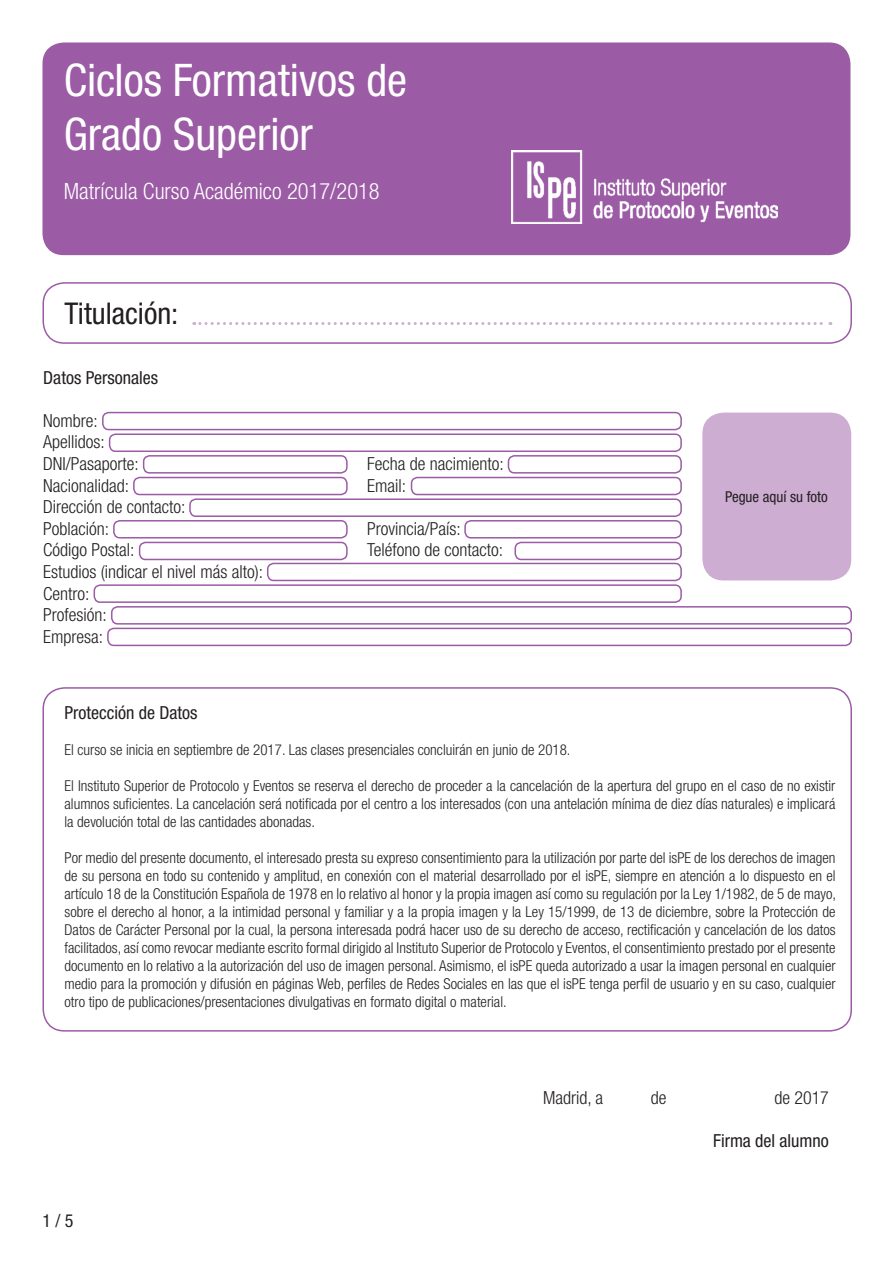
<style>
.page{position:relative;width:893px;height:1263px;background:#fff}
.page>*{position:absolute;margin:0;border:0;box-sizing:border-box;transform-origin:0 0}
.t1{font:condensed 45px/54px "Helvetica Neue LT Pro";color:#fff}
.t2{font:condensed 30px "Helvetica Neue LT Pro";color:#231f20}
.t3{font:300 condensed 22.5px "Helvetica Neue LT Pro";color:#fff}
.t4{font:300 condensed 18px "Helvetica Neue LT Pro";color:#231f20}
.t5{font:condensed 18px "Helvetica Neue LT Pro";color:#231f20}
.t6{font:300 condensed 15px/18px "Helvetica Neue LT Pro";color:#231f20;text-align:justify}
.t7{font:condensed 15px "Helvetica Neue LT Pro";color:#231f20}
</style>
<div class="page">
<div style="left:42px;top:42px;width:808px;height:213px;background:#9b5ba5;border-radius:21px"></div>
<img style="left:511px;top:151px;width:266px;height:72px">
<div style="left:102px;top:412px;width:580px;height:18px;border:2px solid #9b5ba5;border-radius:6px"></div>
<div style="left:109px;top:433px;width:573px;height:19px;border:2px solid #9b5ba5;border-radius:6px"></div>
<div style="left:143px;top:455px;width:205px;height:19px;border:2px solid #9b5ba5;border-radius:6px"></div>
<div style="left:133px;top:477px;width:215px;height:18px;border:2px solid #9b5ba5;border-radius:6px"></div>
<div style="left:508px;top:455px;width:174px;height:19px;border:2px solid #9b5ba5;border-radius:6px"></div>
<div style="left:411px;top:477px;width:271px;height:18px;border:2px solid #9b5ba5;border-radius:6px"></div>
<div style="left:464px;top:520px;width:218px;height:18px;border:2px solid #9b5ba5;border-radius:6px"></div>
<div style="left:514px;top:542px;width:168px;height:18px;border:2px solid #9b5ba5;border-radius:6px"></div>
<div style="left:189px;top:498px;width:493px;height:19px;border:2px solid #9b5ba5;border-radius:6px"></div>
<div style="left:113px;top:520px;width:235px;height:18px;border:2px solid #9b5ba5;border-radius:6px"></div>
<div style="left:139px;top:542px;width:209px;height:18px;border:2px solid #9b5ba5;border-radius:6px"></div>
<div style="left:94px;top:584px;width:588px;height:19px;border:2px solid #9b5ba5;border-radius:6px"></div>
<div style="left:267px;top:563px;width:415px;height:18px;border:2px solid #9b5ba5;border-radius:6px"></div>
<div style="left:111px;top:606px;width:741px;height:19px;border:2px solid #9b5ba5;border-radius:6px"></div>
<div style="left:107px;top:628px;width:745px;height:18px;border:2px solid #9b5ba5;border-radius:6px"></div>
<div style="left:702px;top:413px;width:149px;height:167px;background:#cdadd2;border-radius:21px"></div>
<div style="left:42px;top:687px;width:810px;height:344px;border:2px solid #9b5ba5;border-radius:21px"></div>
<div style="left:42px;top:282px;width:810px;height:62px;border:2px solid #9b5ba5;border-radius:21px"></div>
<svg style="left:194px;top:322px;width:637px;height:3px"></svg>
<h1 class="t1" style="left:64px;top:53px;width:345px">Ciclos Formativos de<br>Grado Superior</h1>
<h3 class="t3" style="left:64px;top:178px;width:317px">Matrícula Curso Académico 2017/2018</h3>
<p class="t2" style="left:65px;top:296px;width:115px">Titulación:</p>
<p class="t5" style="left:43px;top:367px;width:116px">Datos Personales</p>
<p class="t4" style="left:43px;top:410px;width:56px">Nombre:</p>
<p class="t4" style="left:43px;top:432px;width:63px">Apellidos:</p>
<p class="t4" style="left:43px;top:453px;width:97px">DNI/Pasaporte:</p>
<p class="t4" style="left:367px;top:453px;width:138px">Fecha de nacimiento:</p>
<p class="t4" style="left:43px;top:475px;width:87px">Nacionalidad:</p>
<p class="t4" style="left:367px;top:475px;width:40px">Email:</p>
<p class="t4" style="left:43px;top:497px;width:144px">Dirección de contacto:</p>
<p class="t4" style="left:43px;top:518px;width:67px">Población:</p>
<p class="t4" style="left:367px;top:518px;width:95px">Provincia/País:</p>
<p class="t4" style="left:43px;top:540px;width:93px">Código Postal:</p>
<p class="t4" style="left:367px;top:540px;width:137px">Teléfono de contacto:</p>
<p class="t4" style="left:43px;top:561px;width:221px">Estudios (indicar el nivel más alto):</p>
<p class="t4" style="left:43px;top:583px;width:48px">Centro:</p>
<p class="t4" style="left:43px;top:605px;width:65px">Profesión:</p>
<p class="t4" style="left:43px;top:626px;width:61px">Empresa:</p>
<p class="t7" style="left:725px;top:488px;width:104px">Pegue aquí su foto</p>
<p class="t5" style="left:65px;top:702px;width:135px">Protección de Datos</p>
<p class="t6" style="left:65px;top:740px;width:508px">El curso se inicia en septiembre de 2017. Las clases presenciales concluirán en junio de 2018.</p>
<p class="t6" style="left:65px;top:776px;width:772px">El Instituto Superior de Protocolo y Eventos se reserva el derecho de proceder a la cancelación de la apertura del grupo en el caso de no existir alumnos suficientes. La cancelación será notificada por el centro a los interesados (con una antelación mínima de diez días naturales) e implicará la devolución total de las cantidades abonadas.</p>
<p class="t6" style="left:65px;top:848px;width:773px">Por medio del presente documento, el interesado presta su expreso consentimiento para la utilización por parte del isPE de los derechos de imagen de su persona en todo su contenido y amplitud, en conexión con el material desarrollado por el isPE, siempre en atención a lo dispuesto en el artículo 18 de la Constitución Española de 1978 en lo relativo al honor y la propia imagen así como su regulación por la Ley 1/1982, de 5 de mayo, sobre el derecho al honor, a la intimidad personal y familiar y a la propia imagen y la Ley 15/1999, de 13 de diciembre, sobre la Protección de Datos de Carácter Personal por la cual, la persona interesada podrá hacer uso de su derecho de acceso, rectificación y cancelación de los datos facilitados, así como revocar mediante escrito formal dirigido al Instituto Superior de Protocolo y Eventos, el consentimiento prestado por el presente documento en lo relativo a la autorización del uso de imagen personal. Asimismo, el isPE queda autorizado a usar la imagen personal en cualquier medio para la promoción y difusión en páginas Web, perfiles de Redes Sociales en las que el isPE tenga perfil de usuario y en su caso, cualquier otro tipo de publicaciones/presentaciones divulgativas en formato digital o material.</p>
<p class="t5" style="left:42px;top:1210px;width:32px">1 / 5</p>
<p class="t4" style="left:543px;top:1087px;width:61px">Madrid, a</p>
<p class="t4" style="left:651px;top:1087px;width:17px">de</p>
<p class="t4" style="left:774px;top:1087px;width:56px">de 2017</p>
<p class="t5" style="left:713px;top:1130px;width:117px">Firma del alumno</p>
</div>
